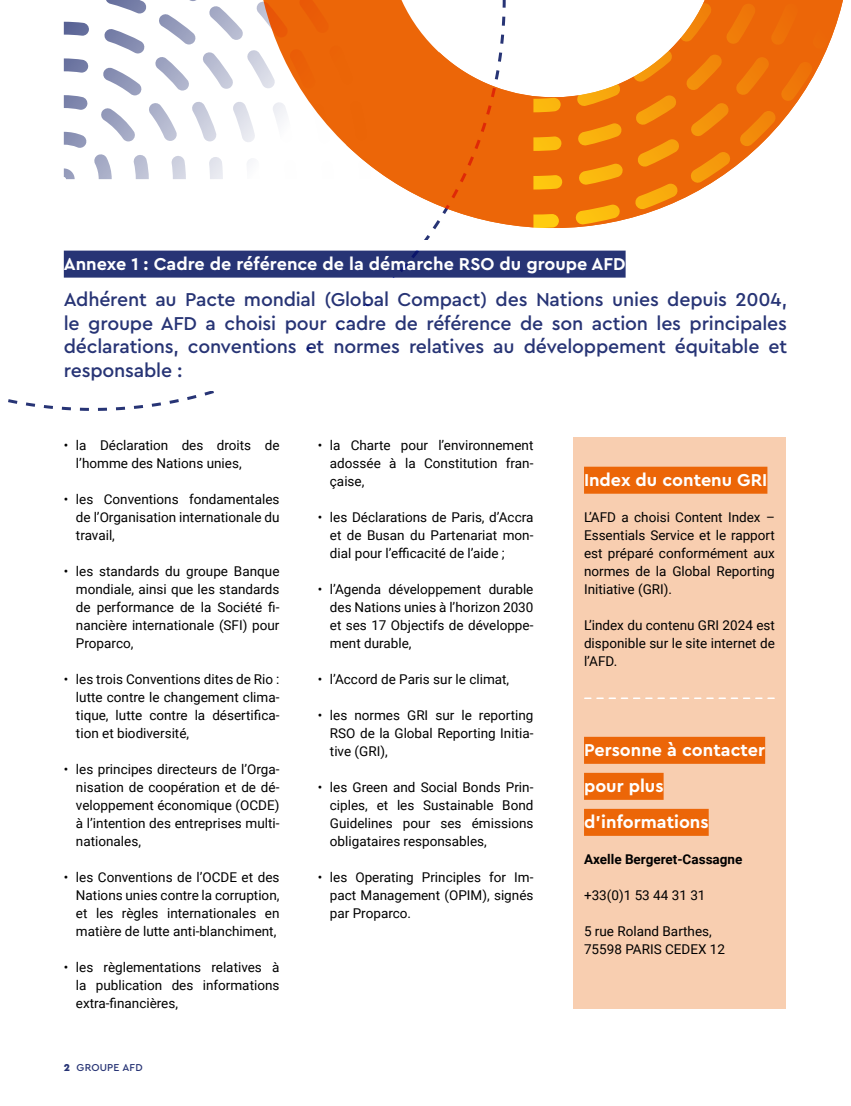
<style>
.page{position:relative;width:851px;height:1106px;background:#fff}
.page>*{position:absolute;margin:0;border:0;box-sizing:border-box;transform-origin:0 0}
.t1{font:500 19.5px/23.4px "Cera Pro";letter-spacing:-.01em;color:#273475;text-align:justify}
.t2{font:700 18px/36px "Cera Pro";color:#fff}
.t3{font:13.5px/18px "Roboto";color:#000;text-align:justify}
.t4{font:700 13.5px "Roboto";color:#000}
.t5{font:500 10.5px "Cera Pro";letter-spacing:.02em;color:#273475}
.s1{font-weight:900}
</style>
<div class="page">
<svg style="left:505px;top:0;width:338px;height:228px"></svg>
<div style="left:64px;top:251px;width:561px;height:27px;background:#273475"></div>
<svg style="left:8px;top:0;width:497px;height:411px"></svg>
<svg style="left:735px;top:57px;width:34px;height:39px"></svg>
<svg style="left:725px;top:4px;width:31px;height:41px"></svg>
<svg style="left:770px;top:4px;width:28px;height:42px"></svg>
<svg style="left:780px;top:62px;width:33px;height:40px"></svg>
<svg style="left:689px;top:152px;width:41px;height:32px"></svg>
<svg style="left:635px;top:95px;width:42px;height:31px"></svg>
<svg style="left:678px;top:3px;width:34px;height:39px"></svg>
<svg style="left:685px;top:55px;width:37px;height:36px"></svg>
<svg style="left:811px;top:7px;width:28px;height:43px"></svg>
<svg style="left:690px;top:103px;width:39px;height:34px"></svg>
<svg style="left:636px;top:139px;width:44px;height:28px"></svg>
<svg style="left:739px;top:111px;width:37px;height:36px"></svg>
<svg style="left:533px;top:20px;width:26px;height:15px"></svg>
<svg style="left:533px;top:59px;width:27px;height:15px"></svg>
<svg style="left:574px;top:0;width:41px;height:26px"></svg>
<svg style="left:533px;top:175px;width:29px;height:14px"></svg>
<svg style="left:533px;top:98px;width:28px;height:14px"></svg>
<svg style="left:533px;top:214px;width:26px;height:14px"></svg>
<svg style="left:533px;top:136px;width:28px;height:15px"></svg>
<svg style="left:632px;top:50px;width:40px;height:33px"></svg>
<svg style="left:629px;top:1px;width:36px;height:36px"></svg>
<svg style="left:634px;top:184px;width:44px;height:26px"></svg>
<svg style="left:578px;top:164px;width:45px;height:21px"></svg>
<svg style="left:575px;top:205px;width:45px;height:20px"></svg>
<svg style="left:576px;top:82px;width:45px;height:25px"></svg>
<svg style="left:575px;top:40px;width:44px;height:27px"></svg>
<svg style="left:577px;top:123px;width:45px;height:23px"></svg>
<div style="left:573px;top:437px;width:212px;height:571px;background:#f8ceb0"></div>
<div style="left:584px;top:467px;width:183px;height:27px;background:#ec6608"></div>
<div style="left:584px;top:737px;width:181px;height:27px;background:#ec6608"></div>
<div style="left:584px;top:773px;width:79px;height:27px;background:#ec6608"></div>
<div style="left:584px;top:809px;width:124px;height:27px;background:#ec6608"></div>
<svg style="left:256px;top:1px;width:32px;height:36px"></svg>
<svg style="left:246px;top:49px;width:29px;height:39px"></svg>
<svg style="left:289px;top:48px;width:27px;height:40px"></svg>
<svg style="left:298px;top:0;width:31px;height:33px"></svg>
<svg style="left:311px;top:102px;width:20px;height:42px"></svg>
<svg style="left:160px;top:0;width:40px;height:1px"></svg>
<svg style="left:191px;top:101px;width:26px;height:40px"></svg>
<svg style="left:202px;top:52px;width:32px;height:37px"></svg>
<svg style="left:209px;top:6px;width:34px;height:34px"></svg>
<svg style="left:93px;top:153px;width:19px;height:26px"></svg>
<svg style="left:232px;top:101px;width:23px;height:41px"></svg>
<svg style="left:328px;top:45px;width:26px;height:40px"></svg>
<svg style="left:357px;top:157px;width:14px;height:22px"></svg>
<svg style="left:209px;top:157px;width:14px;height:22px"></svg>
<svg style="left:320px;top:160px;width:14px;height:19px"></svg>
<svg style="left:348px;top:99px;width:20px;height:42px"></svg>
<svg style="left:272px;top:101px;width:21px;height:42px"></svg>
<svg style="left:246px;top:158px;width:14px;height:21px"></svg>
<svg style="left:283px;top:159px;width:14px;height:20px"></svg>
<svg style="left:64px;top:95px;width:24px;height:15px"></svg>
<svg style="left:64px;top:58px;width:25px;height:15px"></svg>
<svg style="left:64px;top:22px;width:25px;height:14px"></svg>
<svg style="left:64px;top:132px;width:23px;height:16px"></svg>
<svg style="left:102px;top:67px;width:40px;height:28px"></svg>
<svg style="left:100px;top:107px;width:36px;height:34px"></svg>
<svg style="left:64px;top:168px;width:11px;height:11px"></svg>
<svg style="left:158px;top:13px;width:38px;height:31px"></svg>
<svg style="left:148px;top:102px;width:30px;height:39px"></svg>
<svg style="left:171px;top:155px;width:15px;height:24px"></svg>
<svg style="left:155px;top:56px;width:35px;height:35px"></svg>
<svg style="left:133px;top:154px;width:16px;height:25px"></svg>
<svg style="left:105px;top:0;width:42px;height:13px"></svg>
<svg style="left:104px;top:28px;width:41px;height:25px"></svg>
<svg style="left:584px;top:697px;width:190px;height:2px"></svg>
<h2 class="t2" style="left:64px;top:245px;width:563px">Annexe 1 : Cadre de référence de la démarche RSO du groupe AFD</h2>
<p class="t1" style="left:64px;top:287px;width:724px">Adhérent au Pacte mondial (Global Compact) des Nations unies depuis 2004, le groupe AFD a choisi pour cadre de référence de son action les principales déclarations, conventions et normes relatives au développement équitable et responsable :</p>
<p class="t3" style="left:76px;top:436px;width:205px;text-indent:-12px">• la Déclaration des droits de l’homme des Nations unies,</p>
<p class="t3" style="left:76px;top:490px;width:205px;text-indent:-12px">• les Conventions fondamentales de l’Organisation internationale du travail,</p>
<p class="t3" style="left:76px;top:562px;width:205px;text-indent:-12px">• les standards du groupe Banque mondiale, ainsi que les standards de performance de la Société fi&shy;nancière internationale (SFI) pour Proparco,</p>
<p class="t3" style="left:76px;top:670px;width:205px;text-indent:-12px">• les trois Conventions dites de Rio : lutte contre le changement clima&shy;tique, lutte contre la désertifica&shy;tion et biodiversité,</p>
<p class="t3" style="left:76px;top:760px;width:205px;text-indent:-12px">• les principes directeurs de l’Orga&shy;nisation de coopération et de dé&shy;veloppement économique (OCDE) à l’intention des entreprises multi&shy;nationales,</p>
<p class="t3" style="left:76px;top:868px;width:205px;text-indent:-12px">• les Conventions de l’OCDE et des Nations unies contre la corruption, et les règles internationales en matière de lutte anti-blanchiment,</p>
<p class="t3" style="left:76px;top:958px;width:205px;text-indent:-12px">• les règlementations relatives à la publication des informations extra-financières,</p>
<p class="t5" style="left:64px;top:1060px;width:80px"><span class="s1">2</span> GROUPE AFD</p>
<p class="t3" style="left:330px;top:436px;width:205px;text-indent:-12px">• la Charte pour l’environnement adossée à la Constitution fran&shy;çaise,</p>
<p class="t3" style="left:330px;top:508px;width:205px;text-indent:-12px">• les Déclarations de Paris, d’Accra et de Busan du Partenariat mon&shy;dial pour l’efficacité de l’aide ;</p>
<p class="t3" style="left:330px;top:580px;width:205px;text-indent:-12px">• l’Agenda développement durable des Nations unies à l’horizon 2030 et ses 17 Objectifs de développe&shy;ment durable,</p>
<p class="t3" style="left:318px;top:670px;width:193px">• l’Accord de Paris sur le climat,</p>
<p class="t3" style="left:330px;top:706px;width:205px;text-indent:-12px">• les normes GRI sur le reporting RSO de la Global Reporting Initia&shy;tive (GRI),</p>
<p class="t3" style="left:330px;top:778px;width:205px;text-indent:-12px">• les Green and Social Bonds Prin&shy;ciples, et les Sustainable Bond Guidelines pour ses émissions obligataires responsables,</p>
<p class="t3" style="left:330px;top:868px;width:205px;text-indent:-12px">• les Operating Principles for Im&shy;pact Management (OPIM), signés par Proparco.</p>
<h2 class="t2" style="left:584px;top:461px;width:185px">Index du contenu GRI</h2>
<p class="t3" style="left:584px;top:508px;width:192px">L’AFD a choisi Content Index – Essentials Service et le rapport est préparé conformément aux normes de la Global Reporting Initiative (GRI).</p>
<p class="t3" style="left:584px;top:616px;width:192px">L’index du contenu GRI 2024 est disponible sur le site internet de l’AFD.</p>
<h2 class="t2" style="left:584px;top:731px;width:183px">Personne à contacter pour plus d’informations</h2>
<p class="t4" style="left:584px;top:850px;width:160px">Axelle Bergeret-Cassagne</p>
<p class="t3" style="left:584px;top:886px;width:123px">+33(0)1 53 44 31 31</p>
<p class="t3" style="left:584px;top:922px;width:142px">5 rue Roland Barthes,<br>75598 PARIS CEDEX 12</p>
</div>
